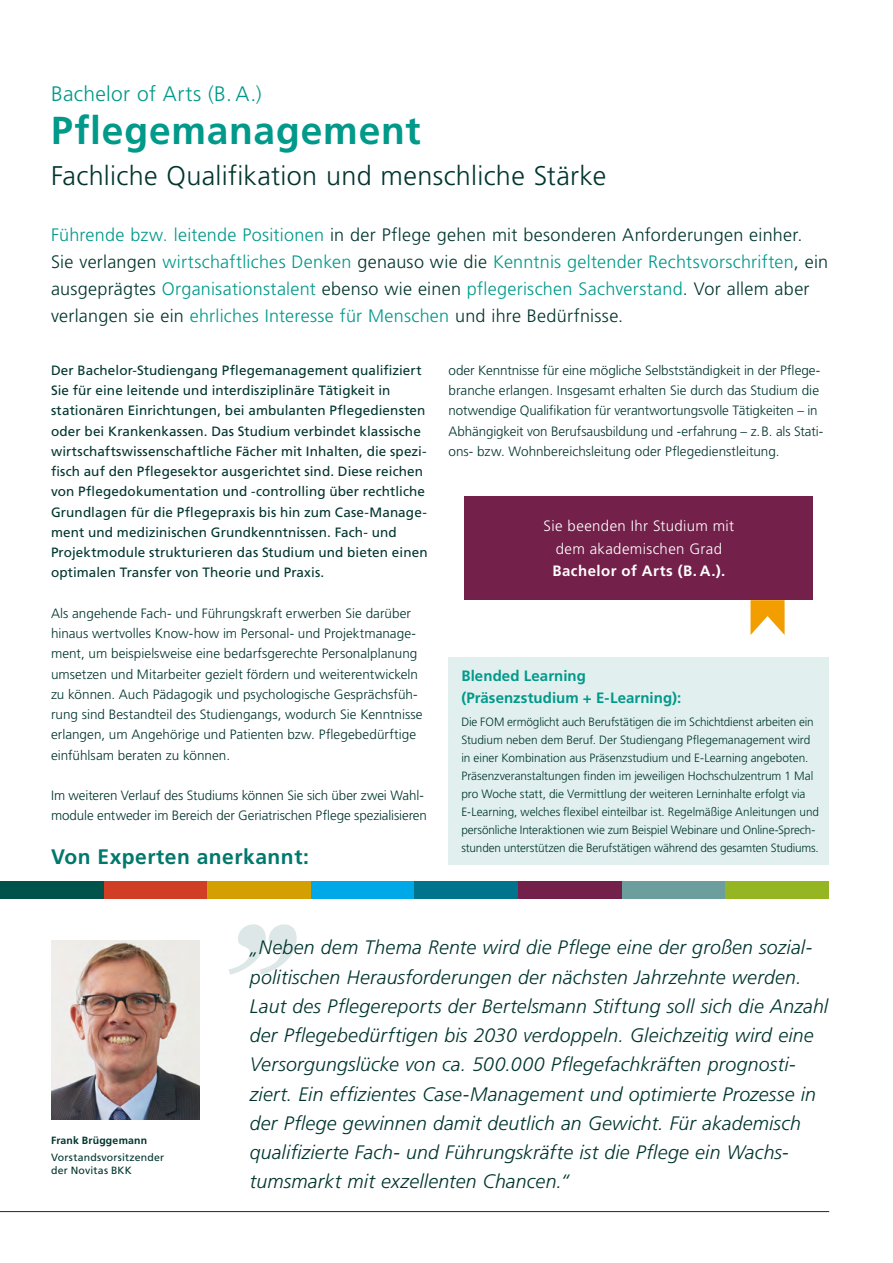
<style>
.page{position:relative;width:893px;height:1263px;background:#fff}
.page>*{position:absolute;margin:0;border:0;box-sizing:border-box;transform-origin:0 0}
.t1{font:700 39px "Frutiger LT Std";letter-spacing:.02em;color:#00998a}
.t2{font:300 27px "Frutiger LT Std";letter-spacing:.01em;color:#00352e}
.t3{font:700 21px "Frutiger LT Std";letter-spacing:.025em;color:#00786c}
.t4{font:300 21px "Frutiger LT Std";letter-spacing:.015em;color:#00998a}
.t5{font:italic 300 19.5px/29.2px "Frutiger LT Std";letter-spacing:.01em;color:#00352e}
.t6{font:300 18px/27px "Frutiger LT Std";letter-spacing:.015em;color:#00998a}
.t7{font:700 15px/22.5px "Frutiger LT Std";letter-spacing:.005em;color:#00998a}
.t8{font:300 15px/22.5px "Frutiger LT Std";letter-spacing:.025em;color:#fff;text-align:center}
.t9{font:700 15px "Frutiger LT Std";letter-spacing:.03em;color:#fff}
.t10{font:300 13.5px/20.2px "Frutiger LT Std";color:#00352e}
.t11{font:13.5px/20.2px "Frutiger LT Std";letter-spacing:.01em;color:#00352e}
.t12{font:300 12px/18px "Frutiger LT Std";letter-spacing:-.005em;color:#00352e}
.t13{font:10.5px/12.6px "Frutiger LT Std";letter-spacing:.02em;color:#00352e}
.t14{font:700 10.5px "Frutiger LT Std";letter-spacing:.02em;color:#00352e}
.s1{color:#00352e}
</style>
<div class="page">
<hr style="left:892px;top:0;width:1px;height:1263px;background:#dde7e7">
<hr style="left:892px;top:676px;width:1px;height:222px;background:#fff">
<hr style="left:892px;top:898px;width:1px;height:365px;background:#fff">
<div style="left:311px;top:881px;width:103px;height:17px;background:#00a8e7"></div>
<div style="left:622px;top:881px;width:103px;height:17px;background:#6b9e9c"></div>
<div style="left:414px;top:881px;width:104px;height:17px;background:#00748c"></div>
<div style="left:518px;top:881px;width:104px;height:17px;background:#73204a"></div>
<div style="left:207px;top:881px;width:104px;height:17px;background:#d49f00"></div>
<div style="left:103px;top:881px;width:104px;height:17px;background:#d03f25"></div>
<div style="left:0;top:881px;width:104px;height:17px;background:#00534a"></div>
<div style="left:725px;top:881px;width:104px;height:17px;background:#96b522"></div>
<hr style="left:0;top:1211px;width:829px;height:1px;background:#00352e">
<svg style="left:229px;top:924px;width:68px;height:51px"></svg>
<img style="left:51px;top:941px;width:149px;height:178px">
<svg style="left:750px;top:600px;width:35px;height:35px"></svg>
<div style="left:465px;top:496px;width:348px;height:104px;background:#73204a"></div>
<div style="left:449px;top:657px;width:380px;height:207px;background:#e1f0ef"></div>
<h3 class="t4" style="left:51px;top:82px;width:212px">Bachelor of Arts (B. A.)</h3>
<h1 class="t1" style="left:51px;top:107px;width:371px">Pflegemanagement</h1>
<h2 class="t2" style="left:51px;top:161px;width:557px">Fachliche Qualifikation und menschliche Stärke</h2>
<p class="t6" style="left:51px;top:222px;width:779px">Führende bzw. leitende Positionen <span class="s1">in der Pflege gehen mit besonderen Anforderungen einher.<br>Sie verlangen</span> wirtschaftliches Denken <span class="s1">genauso wie die</span> Kenntnis geltender Rechtsvorschriften<span class="s1">, ein ausgeprägtes</span> Organisationstalent <span class="s1">ebenso wie einen</span> pflegerischen Sachverstand<span class="s1">. Vor allem aber verlangen sie ein</span> ehrliches Interesse für Menschen <span class="s1">und ihre Bedürfnisse.</span></p>
<p class="t11" style="left:51px;top:360px;width:378px">Der Bachelor-Studiengang Pflegemanagement qualifiziert Sie für eine leitende und interdisziplinäre Tätigkeit in stationären Einrichtungen, bei ambulanten Pflegediensten oder bei Krankenkassen. Das Studium verbindet klassische wirtschaftswissenschaftliche Fächer mit Inhalten, die spezi&shy;fisch auf den Pflegesektor ausgerichtet sind. Diese reichen von Pflegedokumentation und -controlling über rechtliche Grundlagen für die Pflegepraxis bis hin zum Case-Manage&shy;ment und medizinischen Grundkenntnissen. Fach- und Projektmodule strukturieren das Studium und bieten einen optimalen Transfer von Theorie und Praxis.</p>
<p class="t10" style="left:51px;top:603px;width:373px">Als angehende Fach- und Führungskraft erwerben Sie darüber hinaus wertvolles Know-how im Personal- und Projektmanage&shy;ment, um beispielsweise eine bedarfsgerechte Personalplanung umsetzen und Mitarbeiter gezielt fördern und weiterentwickeln zu können. Auch Pädagogik und psychologische Gesprächsfüh&shy;rung sind Bestandteil des Studiengangs, wodurch Sie Kenntnisse erlangen, um Angehörige und Patienten bzw. Pflegebedürftige einfühlsam beraten zu können.</p>
<p class="t10" style="left:51px;top:786px;width:377px">Im weiteren Verlauf des Studiums können Sie sich über zwei Wahl&shy;module entweder im Bereich der Geriatrischen Pflege spezialisieren</p>
<p class="t10" style="left:449px;top:360px;width:376px">oder Kenntnisse für eine mögliche Selbstständigkeit in der Pflege&shy;branche erlangen. Insgesamt erhalten Sie durch das Studium die notwendige Qualifikation für verantwortungsvolle Tätigkeiten – in Abhängigkeit von Berufsausbildung und -erfahrung – z.B. als Stati&shy;ons- bzw. Wohnbereichsleitung oder Pflegedienstleitung.</p>
<p class="t8" style="left:544px;top:515px;width:192px">Sie beenden Ihr Studium mit dem akademischen Grad</p>
<p class="t9" style="left:552px;top:562px;width:175px">Bachelor of Arts (B. A.).</p>
<p class="t7" style="left:461px;top:664px;width:222px">Blended Learning (Präsenzstudium + E-Learning):</p>
<p class="t12" style="left:461px;top:712px;width:359px">Die FOM ermöglicht auch Berufstätigen die im Schichtdienst arbeiten ein Studium neben dem Beruf. Der Studiengang Pflegemanagement wird in einer Kombination aus Präsenzstudium und E-Learning angeboten.<br>Präsenzveranstaltungen finden im jeweiligen Hochschulzentrum 1 Mal pro Woche statt, die Vermittlung der weiteren Lerninhalte erfolgt via E-Learning, welches flexibel einteilbar ist. Regelmäßige Anleitungen und persönliche Interaktionen wie zum Beispiel Webinare und Online-Sprech&shy;stunden unterstützen die Berufstätigen während des gesamten Studiums.</p>
<h3 class="t3" style="left:51px;top:845px;width:259px">Von Experten anerkannt:</h3>
<p class="t14" style="left:51px;top:1134px;width:98px">Frank Brüggemann</p>
<p class="t13" style="left:51px;top:1151px;width:115px">Vorstandsvorsitzender der Novitas BKK</p>
<p class="t5" style="left:250px;top:933px;width:580px">„Neben dem Thema Rente wird die Pflege eine der großen sozial&shy;politischen Herausforderungen der nächsten Jahrzehnte werden.<br>Laut des Pflegereports der Bertelsmann Stiftung soll sich die Anzahl der Pflegebedürftigen bis 2030 verdoppeln. Gleichzeitig wird eine Versorgungslücke von ca. 500.000 Pflegefachkräften prognosti&shy;ziert. Ein effizientes Case-Management und optimierte Prozesse in der Pflege gewinnen damit deutlich an Gewicht. Für akademisch qualifizierte Fach- und Führungskräfte ist die Pflege ein Wachs&shy;tumsmarkt mit exzellenten Chancen.“</p>
</div>
